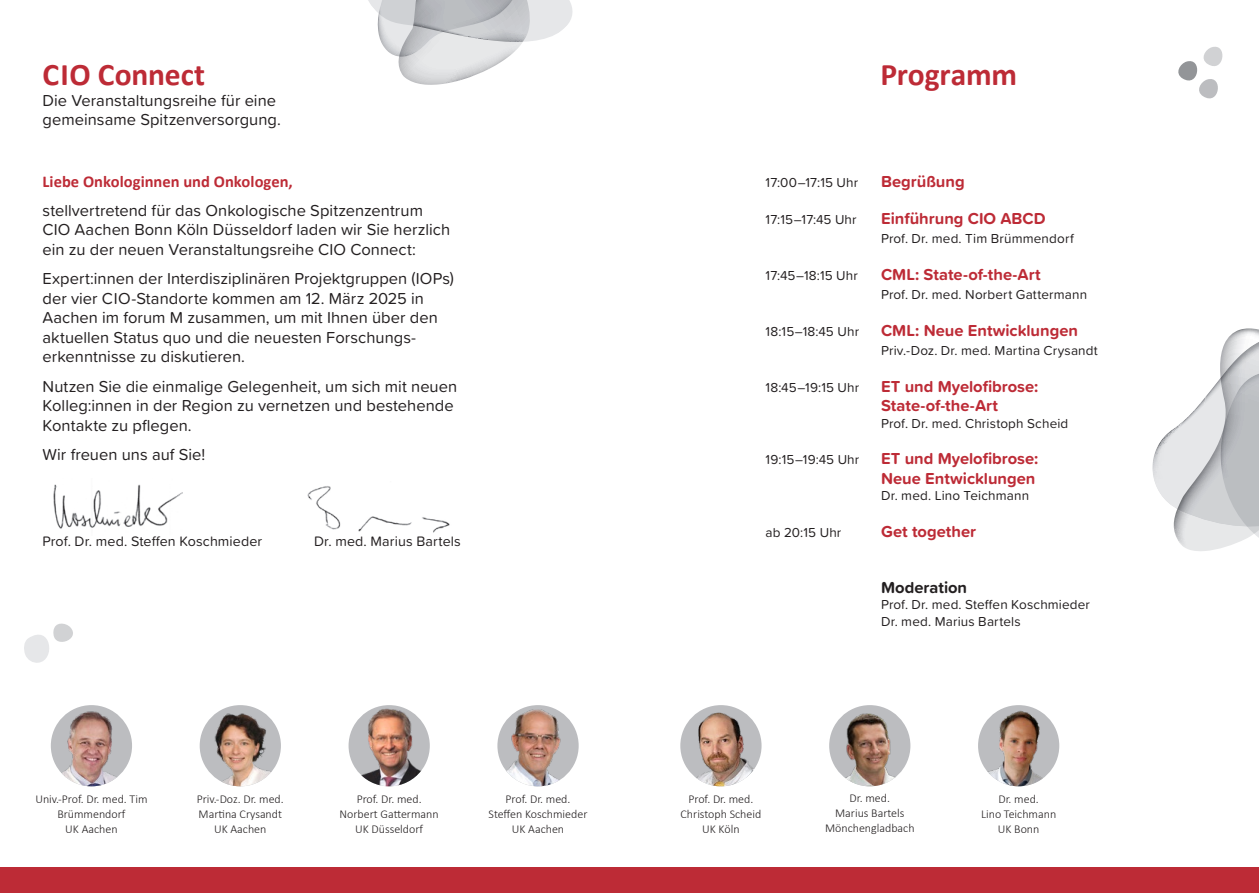
<style>
.page{position:relative;width:1259px;height:893px;background:#fff}
.page>*{position:absolute;margin:0;border:0;box-sizing:border-box;transform-origin:0 0}
.t1{font:700 31.5px "Calibri";letter-spacing:-.005em;color:#bd2b36}
.t2{font:16.5px/19.5px "Proxima Soft";color:#231f20}
.t3{font:700 16.5px/19.5px "Proxima Soft";color:#bd2b36}
.t4{font:700 16.5px "Calibri";color:#bd2b36}
.t5{font:700 16.5px "Proxima Soft";color:#231f20}
.t6{font:14.25px "Proxima Soft";letter-spacing:.01em;color:#231f20}
.t7{font:13.5px/16.5px "Proxima Soft";letter-spacing:.01em;color:#231f20}
.t8{font:300 12px/15px "Calibri";color:#231f20;text-align:center}
</style>
<div class="page">
<img style="left:307px;top:486px;width:143px;height:47px">
<img style="left:54px;top:484px;width:129px;height:45px">
<div style="left:0;top:867px;width:1259px;height:26px;background:#bd2b36"></div>
<div style="left:51px;top:705px;width:81px;height:81px;background:#bcbdc0;border-radius:50%"></div>
<img style="left:53px;top:711px;width:76px;height:75px">
<img style="left:500px;top:705px;width:77px;height:81px">
<div style="left:680px;top:705px;width:81px;height:81px;background:#bcbdc0;border-radius:50%"></div>
<img style="left:680px;top:710px;width:77px;height:76px">
<img style="left:829px;top:705px;width:81px;height:81px;border-radius:41px">
<div style="left:978px;top:705px;width:81px;height:81px;background:#bcbdc0;border-radius:50%"></div>
<img style="left:987px;top:705px;width:62px;height:81px">
<div style="left:200px;top:705px;width:81px;height:81px;background:#bcbdc0;border-radius:50%"></div>
<img style="left:206px;top:705px;width:69px;height:81px">
<div style="left:348px;top:705px;width:82px;height:81px;background:#bcbdc0;border-radius:50%"></div>
<img style="left:357px;top:705px;width:64px;height:81px">
<svg style="left:1152px;top:328px;width:107px;height:223px"></svg>
<svg style="left:1178px;top:47px;width:44px;height:51px"></svg>
<svg style="left:24px;top:624px;width:49px;height:39px"></svg>
<svg style="left:368px;top:0;width:205px;height:85px"></svg>
<h1 class="t1" style="left:43px;top:53px;width:164px">CIO Connect</h1>
<p class="t2" style="left:43px;top:90px;width:240px">Die Veranstaltungsreihe für eine gemeinsame Spitzenversorgung.</p>
<p class="t4" style="left:43px;top:170px;width:252px">Liebe Onkologinnen und Onkologen,</p>
<p class="t2" style="left:43px;top:200px;width:409px">stellvertretend für das Onkologische Spitzenzentrum<br>CIO Aachen Bonn Köln Düsseldorf laden wir Sie herzlich ein zu der neuen Veranstaltungsreihe CIO Connect:</p>
<p class="t2" style="left:43px;top:268px;width:413px">Expert:innen der Interdisziplinären Projektgruppen (IOPs) der vier CIO-Standorte kommen am 12. März 2025 in Aachen im forum M zusammen, um mit Ihnen über den aktuellen Status quo und die neuesten Forschungs&shy;erkenntnisse zu diskutieren.</p>
<p class="t2" style="left:43px;top:375px;width:416px">Nutzen Sie die einmalige Gelegenheit, um sich mit neuen<br>Kolleg:innen in der Region zu vernetzen und bestehende<br>Kontakte zu pflegen.</p>
<p class="t2" style="left:43px;top:444px;width:164px">Wir freuen uns auf Sie!</p>
<p class="t6" style="left:43px;top:530px;width:221px">Prof. Dr. med. Steffen Koschmieder</p>
<p class="t6" style="left:314px;top:530px;width:148px">Dr. med. Marius Bartels</p>
<h1 class="t1" style="left:880px;top:53px;width:138px">Programm</h1>
<p class="t7" style="left:765px;top:174px;width:94px">17:00–17:15 Uhr</p>
<p class="t3" style="left:881px;top:172px;width:85px">Begrüßung</p>
<p class="t7" style="left:765px;top:210px;width:93px">17:15–17:45 Uhr</p>
<p class="t3" style="left:881px;top:208px;width:166px">Einführung CIO ABCD</p>
<p class="t7" style="left:881px;top:230px;width:194px">Prof. Dr. med. Tim Brümmendorf</p>
<p class="t7" style="left:765px;top:266px;width:94px">17:45–18:15 Uhr</p>
<p class="t3" style="left:881px;top:264px;width:161px">CML: State-of-the-Art</p>
<p class="t7" style="left:881px;top:286px;width:207px">Prof. Dr. med. Norbert Gattermann</p>
<p class="t7" style="left:765px;top:322px;width:95px">18:15–18:45 Uhr</p>
<p class="t3" style="left:881px;top:320px;width:198px">CML: Neue Entwicklungen</p>
<p class="t7" style="left:881px;top:342px;width:218px">Priv.-Doz. Dr. med. Martina Crysandt</p>
<p class="t7" style="left:765px;top:378px;width:95px">18:45–19:15 Uhr</p>
<p class="t3" style="left:881px;top:376px;width:159px">ET und Myelofibrose:<br>State-of-the-Art</p>
<p class="t7" style="left:881px;top:414px;width:189px">Prof. Dr. med. Christoph Scheid</p>
<p class="t7" style="left:765px;top:451px;width:95px">19:15–19:45 Uhr</p>
<p class="t3" style="left:881px;top:449px;width:159px">ET und Myelofibrose:<br>Neue Entwicklungen</p>
<p class="t7" style="left:881px;top:487px;width:149px">Dr. med. Lino Teichmann</p>
<p class="t7" style="left:765px;top:523px;width:77px">ab 20:15 Uhr</p>
<p class="t3" style="left:881px;top:521px;width:97px">Get together</p>
<p class="t5" style="left:881px;top:575px;width:88px">Moderation</p>
<p class="t7" style="left:881px;top:596px;width:210px">Prof. Dr. med. Steffen Koschmieder<br>Dr. med. Marius Bartels</p>
<p class="t8" style="left:35px;top:792px;width:114px">Univ.-Prof. Dr. med. Tim<br>Brümmendorf<br>UK Aachen</p>
<p class="t8" style="left:825px;top:791px;width:91px">Dr. med.<br>Marius Bartels<br>Mönchengladbach</p>
<p class="t8" style="left:339px;top:792px;width:101px">Prof. Dr. med.<br>Norbert Gattermann<br>UK Düsseldorf</p>
<p class="t8" style="left:981px;top:791px;width:77px">Dr. med.<br>Lino Teichmann<br>UK Bonn</p>
<p class="t8" style="left:680px;top:791px;width:82px">Prof. Dr. med.<br>Christoph Scheid<br>UK Köln</p>
<p class="t8" style="left:488px;top:791px;width:100px">Prof. Dr. med.<br>Steffen Koschmieder<br>UK Aachen</p>
<p class="t8" style="left:197px;top:792px;width:88px">Priv.-Doz. Dr. med.<br>Martina Crysandt<br>UK Aachen</p>
</div>
